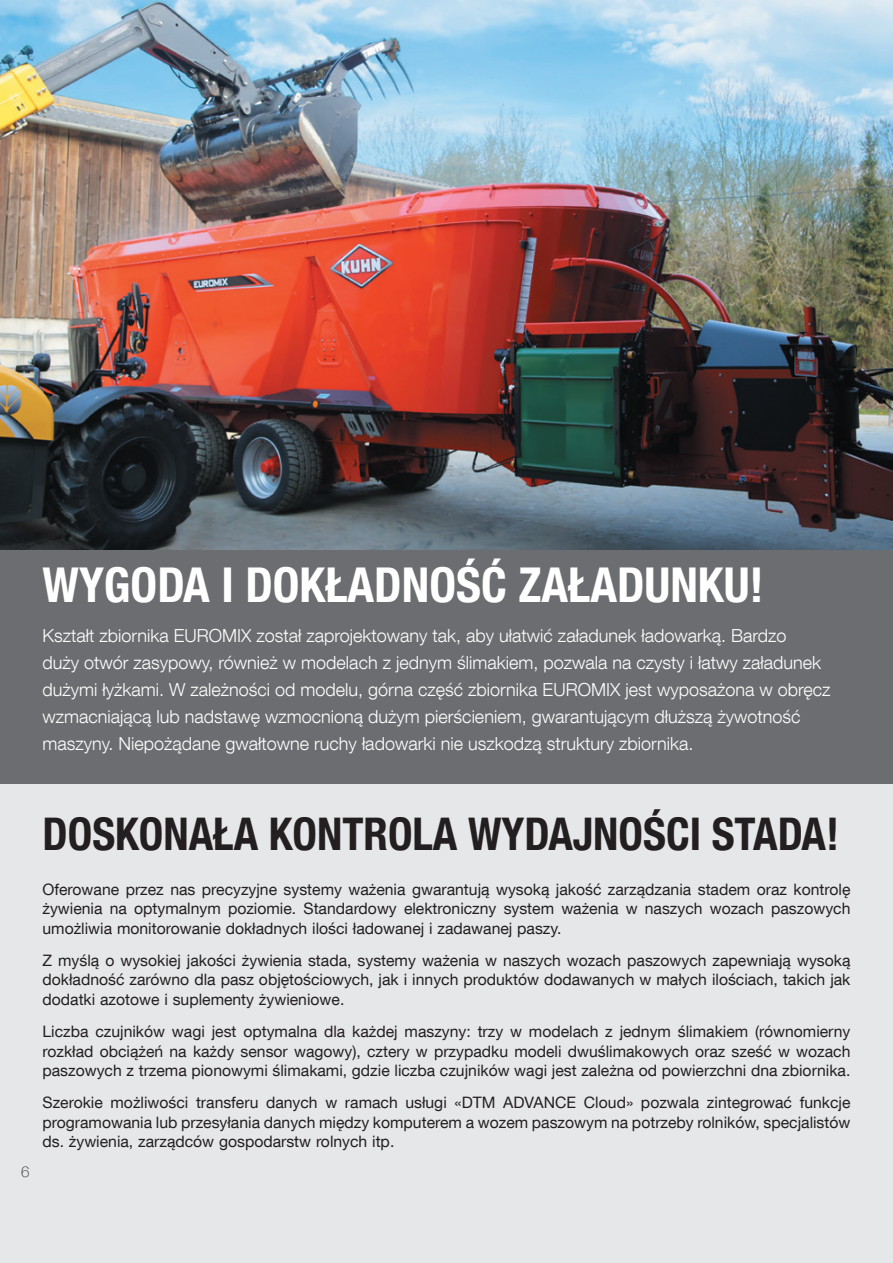
<style>
.page{position:relative;width:893px;height:1263px;background:#fff}
.page>*{position:absolute;margin:0;border:0;box-sizing:border-box;transform-origin:0 0}
.t1{font:700 condensed 48px "Helvetica Neue LT Com";color:#fff}
.t2{font:700 condensed 45px "Helvetica Neue LT Com";color:#231f20}
.t3{font:300 18px/27px "Helvetica Neue LT Com";color:#fff}
.t4{font:15.75px/19.5px "Helvetica Neue LT Com";color:#231f20;text-align:justify}
.t5{font:100 15px "Helvetica Neue LT Com";color:#231f20}
</style>
<div class="page">
<img style="left:0;top:0;width:893px;height:550px">
<div style="left:0;top:626px;width:893px;height:637px;background:#e6e7e9"></div>
<div style="left:0;top:550px;width:893px;height:233px;background:#6c6d70"></div>
<h1 class="t1" style="left:43px;top:557px;width:723px">WYGODA I DOKŁADNOŚĆ ZAŁADUNKU!</h1>
<p class="t3" style="left:43px;top:621px;width:789px">Kształt zbiornika EUROMIX został zaprojektowany tak, aby ułatwić załadunek ładowarką. Bardzo<br>duży otwór zasypowy, również w modelach z jednym ślimakiem, pozwala na czysty i łatwy załadunek dużymi łyżkami. W zależności od modelu, górna część zbiornika EUROMIX jest wyposażona w obręcz wzmacniającą lub nadstawę wzmocnioną dużym pierścieniem, gwarantującym dłuższą żywotność maszyny. Niepożądane gwałtowne ruchy ładowarki nie uszkodzą struktury zbiornika.</p>
<p class="t5" style="left:21px;top:1163px;width:10px">6</p>
<h2 class="t2" style="left:43px;top:807px;width:798px">DOSKONAŁA KONTROLA WYDAJNOŚCI STADA!</h2>
<p class="t4" style="left:43px;top:879px;width:809px">Oferowane przez nas precyzyjne systemy ważenia gwarantują wysoką jakość zarządzania stadem oraz kontrolę żywienia na optymalnym poziomie. Standardowy elektroniczny system ważenia w naszych wozach paszowych umożliwia monitorowanie dokładnych ilości ładowanej i zadawanej paszy.</p>
<p class="t4" style="left:43px;top:950px;width:809px">Z myślą o wysokiej jakości żywienia stada, systemy ważenia w naszych wozach paszowych zapewniają wysoką dokładność zarówno dla pasz objętościowych, jak i innych produktów dodawanych w małych ilościach, takich jak dodatki azotowe i suplementy żywieniowe.</p>
<p class="t4" style="left:43px;top:1021px;width:809px">Liczba czujników wagi jest optymalna dla każdej maszyny: trzy w modelach z jednym ślimakiem (równomierny rozkład obciążeń na każdy sensor wagowy), cztery w przypadku modeli dwuślimakowych oraz sześć w wozach paszowych z trzema pionowymi ślimakami, gdzie liczba czujników wagi jest zależna od powierzchni dna zbiornika.</p>
<p class="t4" style="left:43px;top:1092px;width:809px">Szerokie możliwości transferu danych w ramach usługi «DTM ADVANCE Cloud» pozwala zintegrować funkcje programowania lub przesyłania danych między komputerem a wozem paszowym na potrzeby rolników, specjalistów ds. żywienia, zarządców gospodarstw rolnych itp.</p>
</div>
